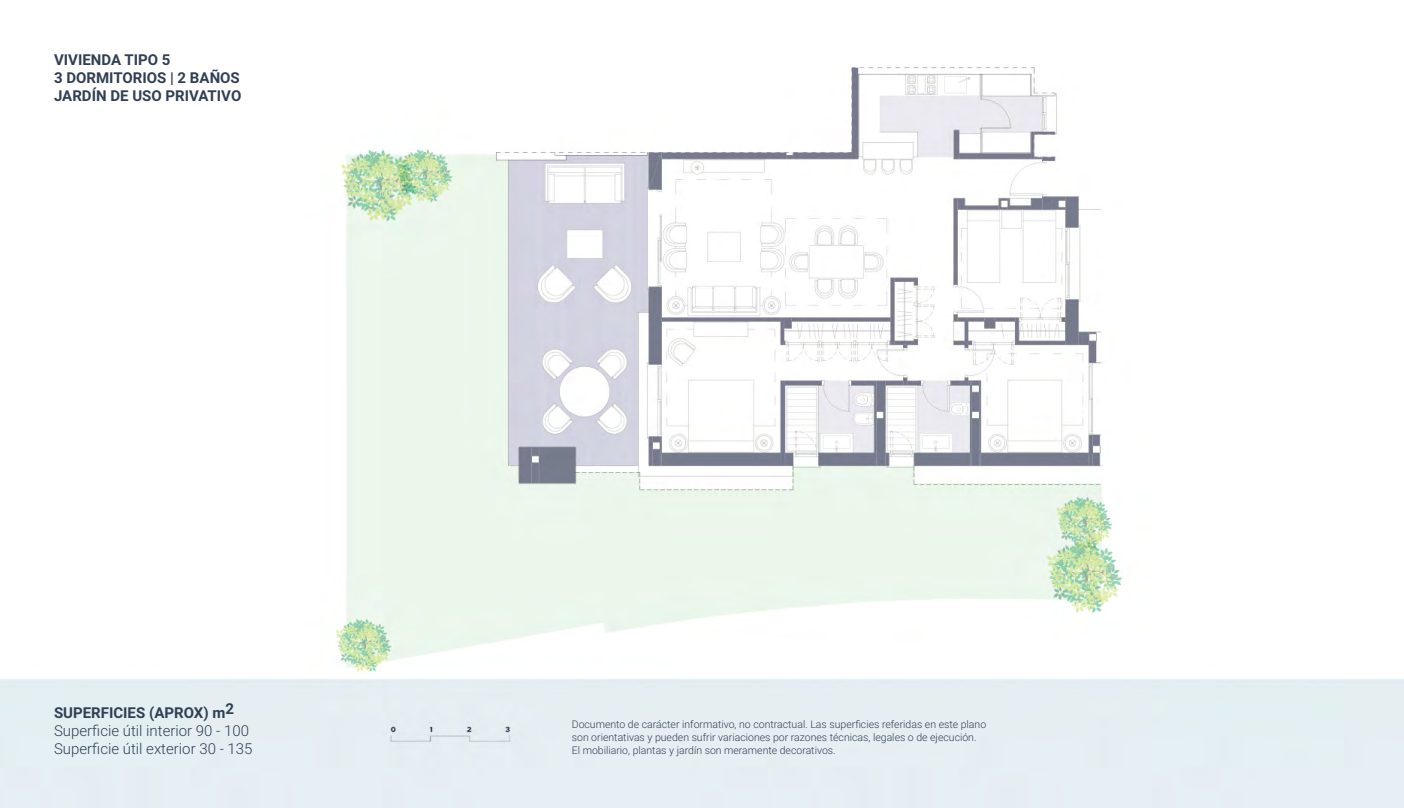
<style>
.page{position:relative;width:1404px;height:808px;background:#fff}
.page>*{position:absolute;margin:0;border:0;box-sizing:border-box;transform-origin:0 0}
.t1{font:700 15px/18px "Roboto";color:#313f53}
.t2{font:300 15px/18px "Roboto";color:#313f53}
.t3{font:300 10.5px/12.6px "Roboto";color:#313f53}
</style>
<div class="page">
<img style="left:0;top:67px;width:1403px;height:741px">
<h1 class="t1" style="left:54px;top:50px;width:189px">VIVIENDA TIPO 5<br>3 DORMITORIOS | 2 BAÑOS<br>JARDÍN DE USO PRIVATIVO</h1>
<h1 class="t1" style="left:54px;top:703px;width:181px">SUPERFICIES (APROX) m2</h1>
<h1 class="t2" style="left:54px;top:721px;width:200px">Superficie útil interior 90 - 100<br>Superficie útil exterior 30 - 135</h1>
<p class="t3" style="left:571px;top:718px;width:416px">Documento de carácter informativo, no contractual. Las superficies referidas en este plano son orientativas y pueden sufrir variaciones por razones técnicas, legales o de ejecución.<br>El mobiliario, plantas y jardín son meramente decorativos.</p>
</div>
